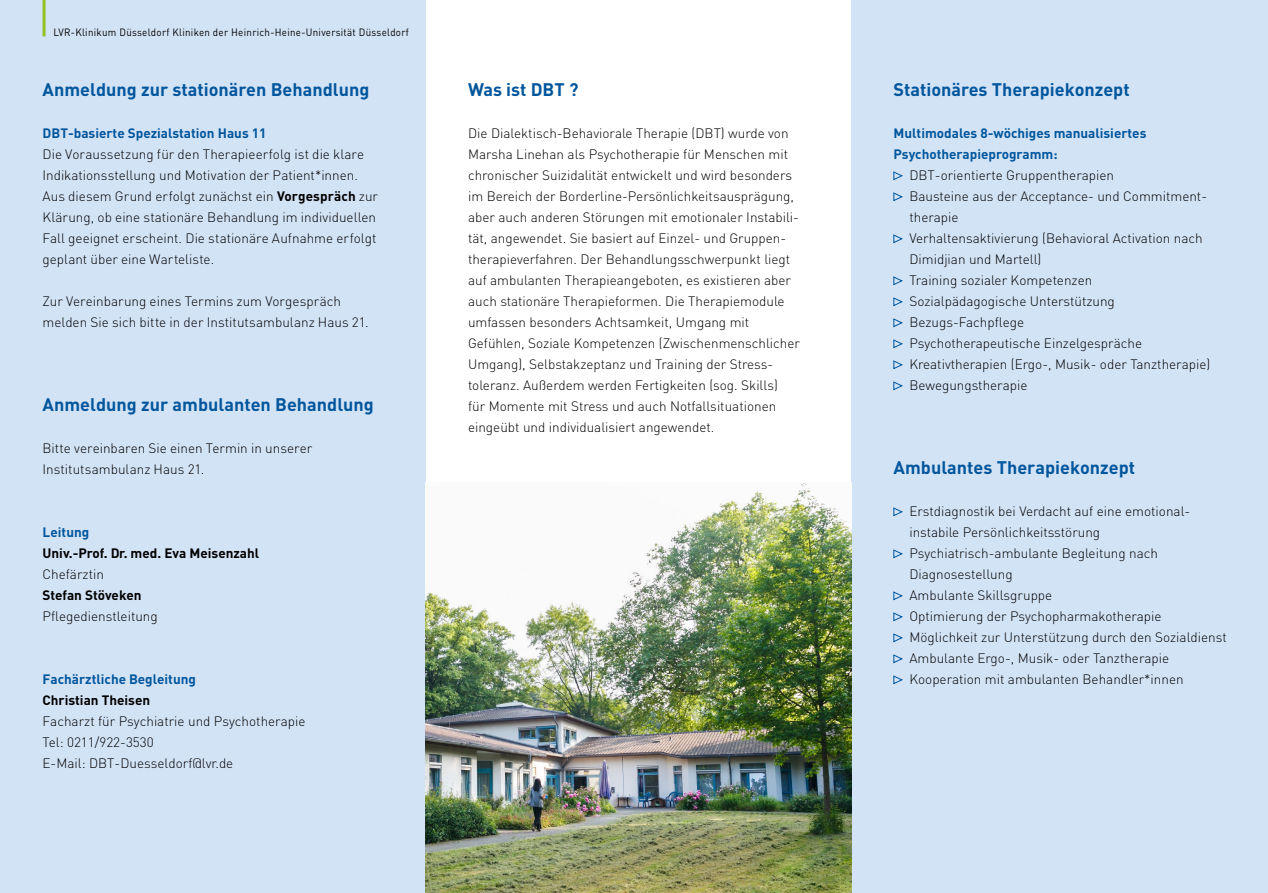
<style>
.page{position:relative;width:1268px;height:893px;background:#fff}
.page>*{position:absolute;margin:0;border:0;box-sizing:border-box;transform-origin:0 0}
.t1{font:700 18px "DIN";color:#00569d}
.t2{font:300 13.5px/21px "DIN";color:#000}
.t3{font:700 13.5px/21px "DIN";color:#00569d}
.t4{font:700 13.5px "DIN";color:#000}
.t5{font:10.5px "DIN";letter-spacing:.03em;color:#000;scale:.93 1}
.s1{font-weight:700}
</style>
<div class="page">
<div style="left:0;top:0;width:425px;height:893px;background:#d3e3f6"></div>
<div style="left:850px;top:0;width:417px;height:893px;background:#d3e3f6"></div>
<hr style="left:43px;top:0;width:3px;height:36px;background:#95c11f">
<svg style="left:893px;top:507px;width:10px;height:9px"></svg>
<svg style="left:893px;top:549px;width:10px;height:9px"></svg>
<svg style="left:893px;top:591px;width:10px;height:9px"></svg>
<svg style="left:893px;top:612px;width:10px;height:9px"></svg>
<svg style="left:893px;top:633px;width:10px;height:9px"></svg>
<svg style="left:893px;top:654px;width:10px;height:9px"></svg>
<svg style="left:893px;top:675px;width:10px;height:9px"></svg>
<svg style="left:893px;top:171px;width:10px;height:9px"></svg>
<svg style="left:893px;top:192px;width:10px;height:9px"></svg>
<svg style="left:893px;top:234px;width:10px;height:9px"></svg>
<svg style="left:893px;top:276px;width:10px;height:9px"></svg>
<svg style="left:893px;top:297px;width:10px;height:9px"></svg>
<svg style="left:893px;top:318px;width:10px;height:9px"></svg>
<svg style="left:893px;top:339px;width:10px;height:9px"></svg>
<svg style="left:893px;top:360px;width:10px;height:9px"></svg>
<svg style="left:893px;top:381px;width:10px;height:9px"></svg>
<img style="left:425px;top:483px;width:425px;height:410px">
<p class="t5" style="left:53px;top:26px;width:383px">LVR-Klinikum Düsseldorf Kliniken der Heinrich-Heine-Universität Düsseldorf</p>
<h1 class="t1" style="left:43px;top:78px;width:328px">Anmeldung zur stationären Behandlung</h1>
<p class="t3" style="left:43px;top:122px;width:225px">DBT-basierte Spezialstation Haus 11</p>
<p class="t2" style="left:43px;top:143px;width:337px">Die Voraussetzung für den Therapieerfolg ist die klare Indikationsstellung und Motivation der Patient*innen.<br>Aus diesem Grund erfolgt zunächst ein <span class="s1">Vorgespräch</span> zur Klärung, ob eine stationäre Behandlung im individuellen Fall geeignet erscheint. Die stationäre Aufnahme erfolgt geplant über eine Warteliste.</p>
<p class="t2" style="left:43px;top:291px;width:328px">Zur Vereinbarung eines Termins zum Vorgespräch melden Sie sich bitte in der Institutsambulanz Haus 21.</p>
<h1 class="t1" style="left:43px;top:393px;width:333px">Anmeldung zur ambulanten Behandlung</h1>
<p class="t2" style="left:43px;top:438px;width:271px">Bitte vereinbaren Sie einen Termin in unserer<br>Institutsambulanz Haus 21.</p>
<p class="t3" style="left:43px;top:521px;width:48px">Leitung</p>
<p class="t4" style="left:43px;top:544px;width:218px">Univ.-Prof. Dr. med. Eva Meisenzahl</p>
<p class="t2" style="left:43px;top:563px;width:63px">Chefärztin</p>
<p class="t4" style="left:43px;top:586px;width:100px">Stefan Stöveken</p>
<p class="t2" style="left:43px;top:605px;width:117px">Pflegedienstleitung</p>
<p class="t3" style="left:43px;top:668px;width:155px">Fachärztliche Begleitung</p>
<p class="t4" style="left:43px;top:691px;width:109px">Christian Theisen</p>
<p class="t2" style="left:43px;top:710px;width:264px">Facharzt für Psychiatrie und Psychotherapie<br>Tel: 0211/922-3530<br>E-Mail: DBT-Duesseldorf@lvr.de</p>
<h1 class="t1" style="left:468px;top:78px;width:112px">Was ist DBT ?</h1>
<p class="t2" style="left:468px;top:123px;width:333px">Die Dialektisch-Behaviorale Therapie (DBT) wurde von Marsha Linehan als Psychotherapie für Menschen mit chronischer Suizidalität entwickelt und wird besonders im Bereich der Borderline-Persönlichkeitsausprägung, aber auch anderen Störungen mit emotionaler Instabili&shy;tät, angewendet. Sie basiert auf Einzel- und Gruppen&shy;therapieverfahren. Der Behandlungsschwerpunkt liegt auf ambulanten Therapieangeboten, es existieren aber auch stationäre Therapieformen. Die Therapiemodule umfassen besonders Achtsamkeit, Umgang mit Gefühlen, Soziale Kompetenzen (Zwischenmenschlicher Umgang), Selbstakzeptanz und Training der Stress&shy;toleranz. Außerdem werden Fertigkeiten (sog. Skills)<br>für Momente mit Stress und auch Notfallsituationen eingeübt und individualisiert angewendet.</p>
<h1 class="t1" style="left:893px;top:78px;width:238px">Stationäres Therapiekonzept</h1>
<p class="t3" style="left:893px;top:122px;width:254px">Multimodales 8-wöchiges manualisiertes<br>Psychotherapieprogramm:</p>
<p class="t2" style="left:909px;top:165px;width:302px">DBT-orientierte Gruppentherapien<br>Bausteine aus der Acceptance- und Commitment&shy;therapie<br>Verhaltensaktivierung (Behavioral Activation nach Dimidjian und Martell)<br>Training sozialer Kompetenzen Sozialpädagogische Unterstützung Bezugs-Fachpflege<br>Psychotherapeutische Einzelgespräche Kreativtherapien (Ergo-, Musik- oder Tanztherapie)<br>Bewegungstherapie</p>
<h1 class="t1" style="left:893px;top:456px;width:243px">Ambulantes Therapiekonzept</h1>
<p class="t2" style="left:909px;top:501px;width:319px">Erstdiagnostik bei Verdacht auf eine emotional&shy;instabile Persönlichkeitsstörung Psychiatrisch-ambulante Begleitung nach Diagnosestellung<br>Ambulante Skillsgruppe<br>Optimierung der Psychopharmakotherapie Möglichkeit zur Unterstützung durch den Sozialdienst Ambulante Ergo-, Musik- oder Tanztherapie Kooperation mit ambulanten Behandler*innen</p>
</div>
